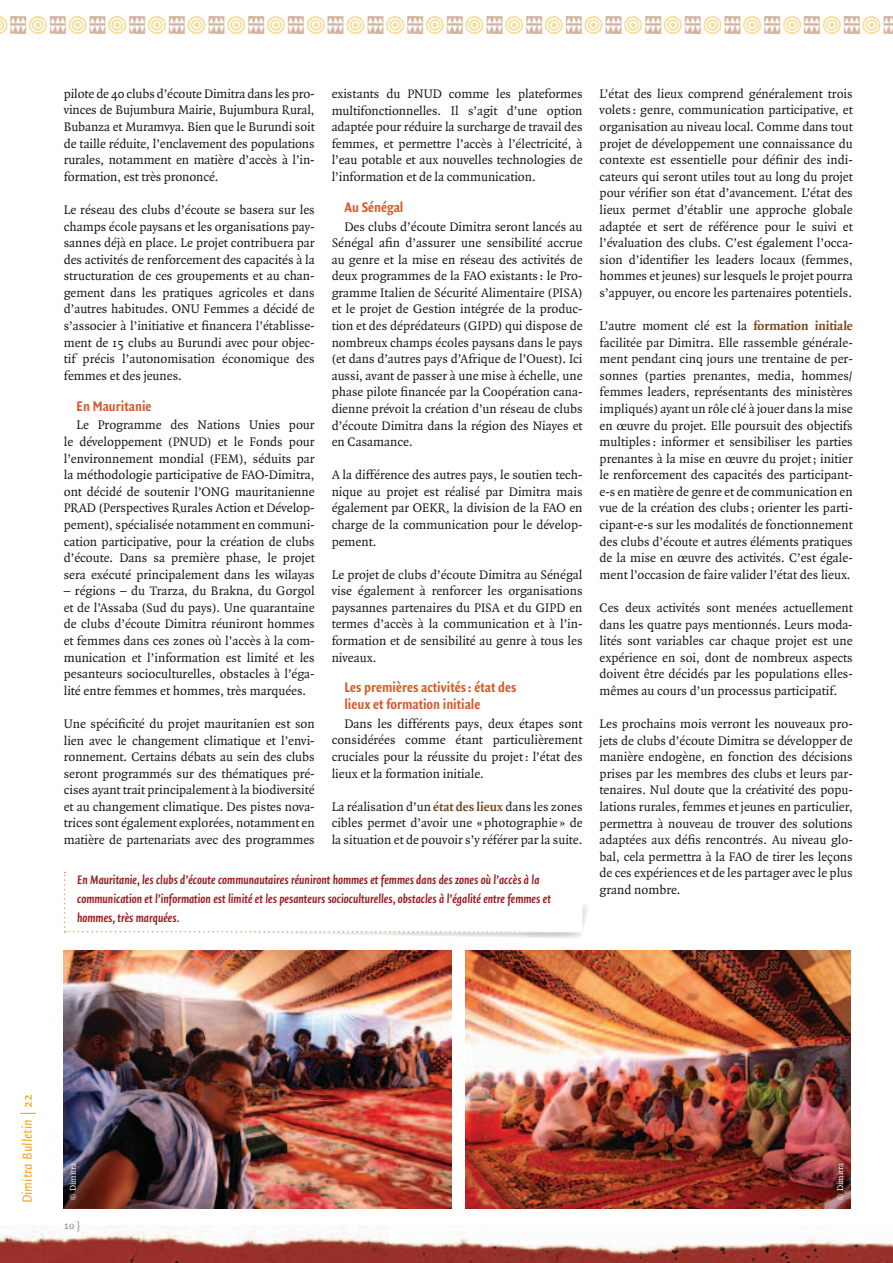
<style>
.page{position:relative;width:893px;height:1263px;background:#fff}
.page>*{position:absolute;margin:0;border:0;box-sizing:border-box;transform-origin:0 0}
.t1{font:700 15px/16.5px "Quadraat Sans Con";color:#d75a28}
.t2{font:italic 14.25px "Quadraat Sans";color:#f3a41e}
.t3{font:13.35px/16.6px "Quadraat";color:#1a181b;text-align:justify}
.t4{font:italic 700 13.35px/18.8px "Quadraat Sans Con";color:#9e1d22}
.t5{font:10.5px "Quadraat Small Caps";color:#878886}
.t6{font:9px "Quadraat";color:#fff}
.s1{font-weight:700;color:#75441b}
.s2{font-style:normal}
</style>
<div class="page">
<img style="left:0;top:1225px;width:893px;height:38px">
<img style="left:465px;top:950px;width:385px;height:259px">
<img style="left:64px;top:950px;width:387px;height:259px">
<svg style="left:64px;top:872px;width:524px;height:66px"></svg>
<p class="t3" style="left:64px;top:86px;width:252px">pilote de 40 clubs d’écoute Dimitra dans les pro&shy;vinces de Bujumbura Mairie, Bujumbura Rural, Bubanza et Muramvya. Bien que le Burundi soit de taille réduite, l’enclavement des populations rurales, notamment en matière d’accès à l’in&shy;formation, est très prononcé.</p>
<p class="t3" style="left:64px;top:202px;width:252px">Le réseau des clubs d’écoute se basera sur les champs école paysans et les organisations pay&shy;sannes déjà en place. Le projet contribuera par des activités de renforcement des capacités à la structuration de ces groupements et au chan&shy;gement dans les pratiques agricoles et dans d’autres habitudes. ONU Femmes a décidé de s’associer à l’initiative et financera l’établisse&shy;ment de 15 clubs au Burundi avec pour objec&shy;tif précis l’autonomisation économique des femmes et des jeunes.</p>
<p class="t1" style="left:77px;top:398px;width:76px">En Mauritanie</p>
<p class="t3" style="left:64px;top:417px;width:252px;text-indent:13px">Le Programme des Nations Unies pour le développement (PNUD) et le Fonds pour l’environnement mondial (FEM), séduits par la méthodologie participative de FAO-Dimitra, ont décidé de soutenir l’ONG mauritanienne PRAD (Perspectives Rurales Action et Dévelop&shy;pement), spécialisée notamment en communi&shy;cation participative, pour la création de clubs d’écoute. Dans sa première phase, le projet sera exécuté principalement dans les wilayas</p>
<p class="t3" style="left:64px;top:583px;width:252px">– régions – du Trarza, du Brakna, du Gorgol et de l’Assaba (Sud du pays). Une quarantaine de clubs d’écoute Dimitra réuniront hommes et femmes dans ces zones où l’accès à la com&shy;munication et l’information est limité et les pesanteurs socioculturelles, obstacles à l’éga&shy;lité entre femmes et hommes, très marquées.</p>
<p class="t3" style="left:64px;top:716px;width:252px">Une spécificité du projet mauritanien est son lien avec le changement climatique et l’envi&shy;ronnement. Certains débats au sein des clubs seront programmés sur des thématiques pré&shy;cises ayant trait principalement à la biodiversité et au changement climatique. Des pistes nova&shy;trices sont également explorées, notamment en matière de partenariats avec des programmes</p>
<p class="t3" style="left:332px;top:86px;width:252px">existants du PNUD comme les plateformes multifonctionnelles. Il s’agit d’une option adaptée pour réduire la surcharge de travail des femmes, et permettre l’accès à l’électricité, à l’eau potable et aux nouvelles technologies de l’information et de la communication.</p>
<p class="t1" style="left:344px;top:199px;width:61px">Au Sénégal</p>
<p class="t3" style="left:332px;top:218px;width:252px;text-indent:13px">Des clubs d’écoute Dimitra seront lancés au Sénégal afin d’assurer une sensibilité accrue au genre et la mise en réseau des activités de deux programmes de la FAO existants : le Pro&shy;gramme Italien de Sécurité Alimentaire (PISA) et le projet de Gestion intégrée de la produc&shy;tion et des déprédateurs (GIPD) qui dispose de nombreux champs écoles paysans dans le pays (et dans d’autres pays d’Afrique de l’Ouest). Ici aussi, avant de passer à une mise à échelle, une phase pilote financée par la Coopération cana&shy;dienne prévoit la création d’un réseau de clubs d’écoute Dimitra dans la région des Niayes et en Casamance.</p>
<p class="t3" style="left:332px;top:467px;width:252px">A la différence des autres pays, le soutien tech&shy;nique au projet est réalisé par Dimitra mais également par OEKR, la division de la FAO en charge de la communication pour le dévelop&shy;pement.</p>
<p class="t3" style="left:332px;top:566px;width:252px">Le projet de clubs d’écoute Dimitra au Sénégal vise également à renforcer les organisations paysannes partenaires du PISA et du GIPD en termes d’accès à la communication et à l’in&shy;formation et de sensibilité au genre à tous les niveaux.</p>
<p class="t1" style="left:344px;top:680px;width:173px">Les premières activités: état des lieux et formation initiale</p>
<p class="t3" style="left:332px;top:716px;width:252px;text-indent:13px">Dans les différents pays, deux étapes sont considérées comme étant particulièrement cruciales pour la réussite du projet: l’état des lieux et la formation initiale.</p>
<p class="t3" style="left:332px;top:798px;width:252px">La réalisation d’un <span class="s1">état des lieux</span> dans les zones cibles permet d’avoir une «photographie » de la situation et de pouvoir s’y référer par la suite.</p>
<p class="t4" style="left:77px;top:871px;width:475px">En Mauritanie, les clubs d’écoute communautaires réuniront hommes et femmes dans des zones où l’accès à la communication et l’information est limité et les pesanteurs socioculturelles, obstacles à l’égalité entre femmes et hommes, très marquées.</p>
<p class="t3" style="left:600px;top:86px;width:255px">L’état des lieux comprend généralement trois volets : genre, communication participative, et organisation au niveau local. Comme dans tout projet de développement une connaissance du contexte est essentielle pour définir des indi&shy;cateurs qui seront utiles tout au long du projet pour vérifier son état d’avancement. L’état des lieux permet d’établir une approche globale adaptée et sert de référence pour le suivi et l’évaluation des clubs. C’est également l’occa&shy;sion d’identifier les leaders locaux (femmes, hommes et jeunes) sur lesquels le projet pourra s’appuyer, ou encore les partenaires potentiels.</p>
<p class="t3" style="left:600px;top:318px;width:255px">L’autre moment clé est la <span class="s1">formation initiale </span>facilitée par Dimitra. Elle rassemble générale&shy;ment pendant cinq jours une trentaine de per&shy;sonnes (parties prenantes, media, hommes/ femmes leaders, représentants des ministères impliqués) ayant un rôle clé à jouer dans la mise en œuvre du projet. Elle poursuit des objectifs multiples : informer et sensibiliser les parties prenantes à la mise en œuvre du projet; initier le renforcement des capacités des participant&shy;e-s en matière de genre et de communication en vue de la création des clubs ; orienter les parti&shy;cipant-e-s sur les modalités de fonctionnement des clubs d’écoute et autres éléments pratiques de la mise en œuvre des activités. C’est égale&shy;ment l’occasion de faire valider l’état des lieux.</p>
<p class="t3" style="left:600px;top:600px;width:255px">Ces deux activités sont menées actuellement dans les quatre pays mentionnés. Leurs moda&shy;lités sont variables car chaque projet est une expérience en soi, dont de nombreux aspects doivent être décidés par les populations elles&shy;mêmes au cours d’un processus participatif.</p>
<p class="t3" style="left:600px;top:716px;width:255px">Les prochains mois verront les nouveaux pro&shy;jets de clubs d’écoute Dimitra se développer de manière endogène, en fonction des décisions prises par les membres des clubs et leurs par&shy;tenaires. Nul doute que la créativité des popu&shy;lations rurales, femmes et jeunes en particulier, permettra à nouveau de trouver des solutions adaptées aux défis rencontrés. Au niveau glo&shy;bal, cela permettra à la FAO de tirer les leçons de ces expériences et de les partager avec le plus grand nombre.</p>
<p class="t2" style="left:20px;top:1203px;width:111px;rotate:-90deg">Dimitra Bulletin | <span class="s2">22</span></p>
<p class="t6" style="left:68px;top:1199px;width:38px;rotate:-90deg">© Dimitra</p>
<p class="t6" style="left:836px;top:1199px;width:38px;rotate:-90deg">© Dimitra</p>
<p class="t5" style="left:64px;top:1220px;width:18px">10 }</p>
</div>
